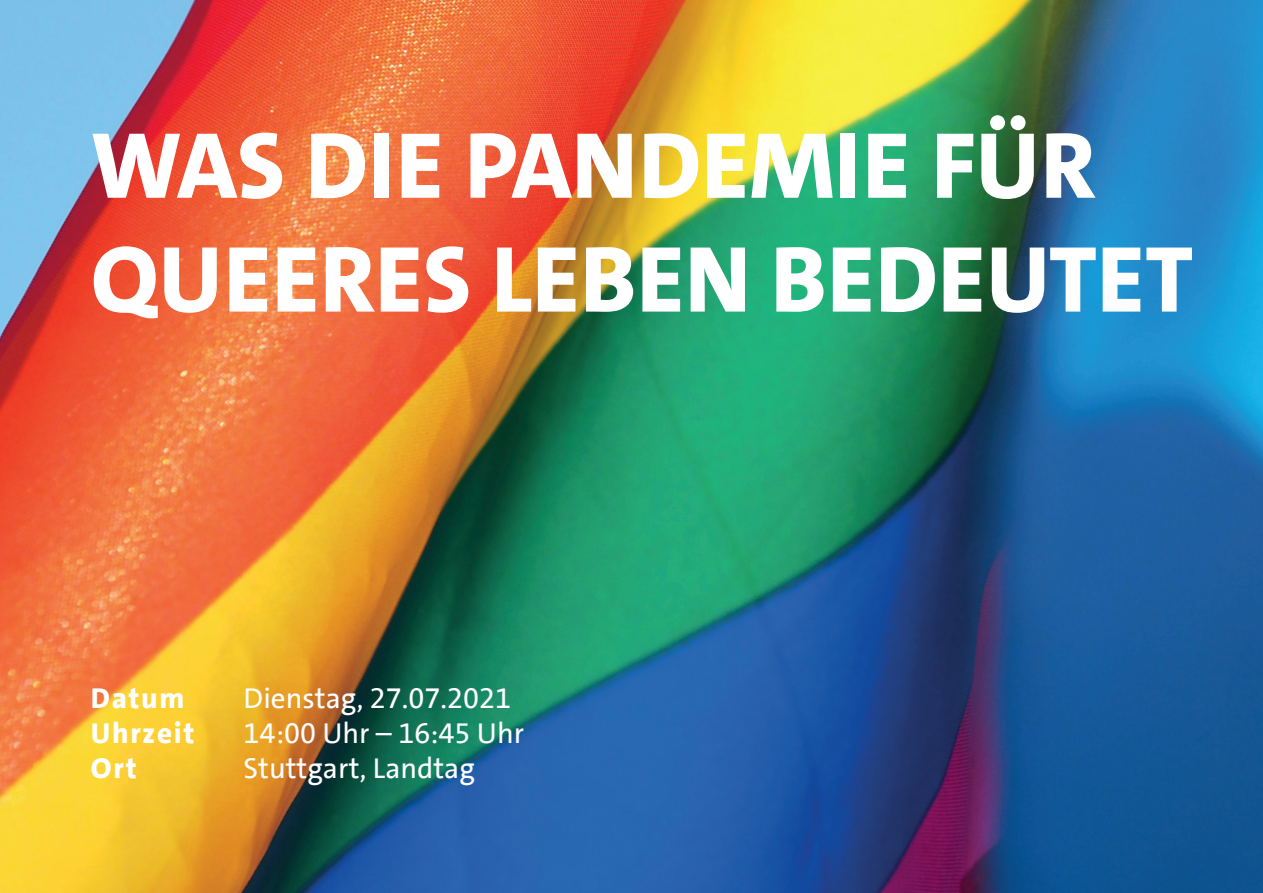
<style>
.page{position:relative;width:1263px;height:893px;background:#fff}
.page>*{position:absolute;margin:0;border:0;box-sizing:border-box;transform-origin:0 0}
.t1{font:800 94.8px/113.9px "SPD The Sans";color:#fff}
.t2{font:29.1px/35px "SPD The Sans";color:#fff}
.t3{font:800 29.1px/35px "SPD The Sans";letter-spacing:.06em;color:#fff}
</style>
<div class="page">
<img style="left:0;top:0;width:1263px;height:893px">
<h1 class="t1" style="left:91px;top:109px;width:1104px">WAS DIE PANDEMIE FÜR<br>QUEERES LEBEN BEDEUTET</h1>
<p class="t3" style="left:91px;top:681px;width:105px">Datum<br>Uhrzeit<br>Ort</p>
<p class="t2" style="left:244px;top:681px;width:282px">Dienstag, 27.07.2021<br>14:00 Uhr – 16:45 Uhr<br>Stuttgart, Landtag</p>
</div>
